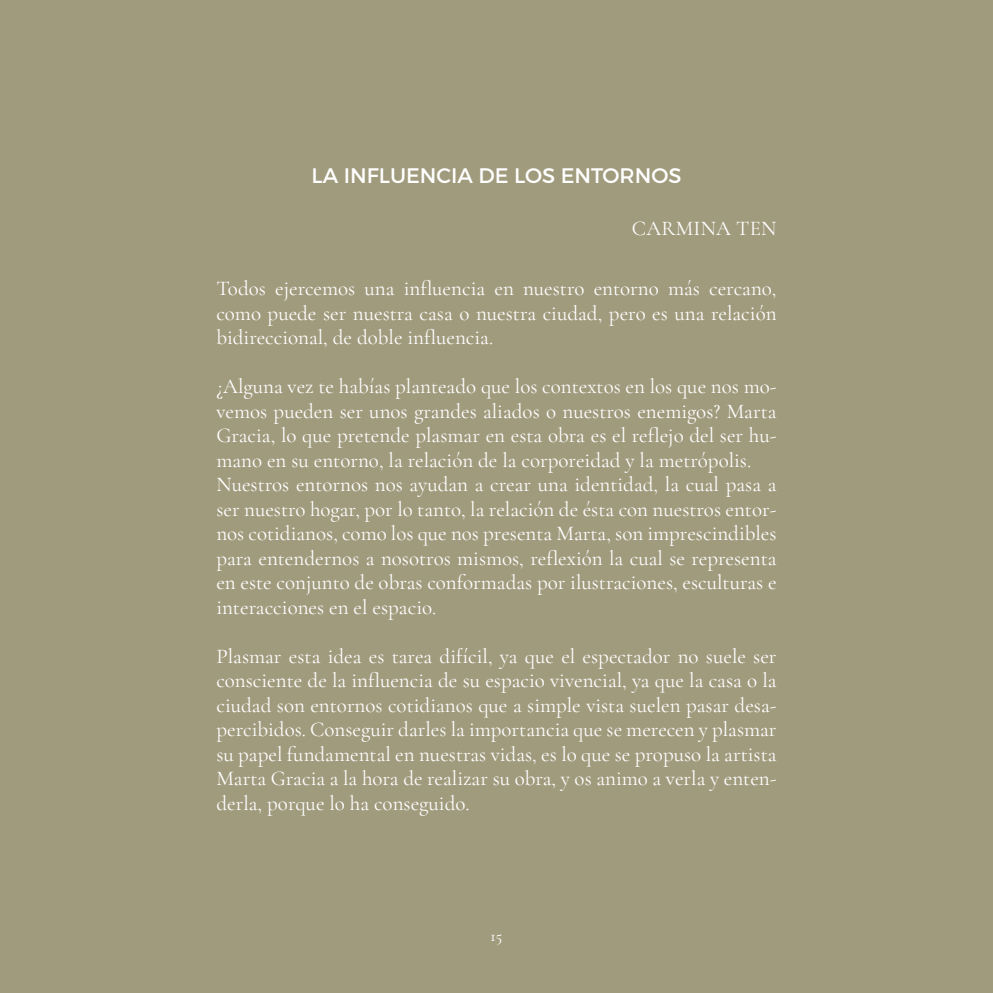
<style>
.page{position:relative;width:993px;height:993px;background:#fff}
.page>*{position:absolute;margin:0;border:0;box-sizing:border-box;transform-origin:0 0}
.t1{font:21px/24.5px "Cormorant Garamond";color:#fff;text-align:justify}
.t2{font:21px "Montserrat";color:#fff}
.t3{font:500 15.75px "Cormorant Garamond";color:#fff}
</style>
<div class="page">
<div style="left:0;top:0;width:992px;height:992px;background:#a19b7e"></div>
<p class="t2" style="left:311px;top:162px;width:371px">LA INFLUENCIA DE LOS ENTORNOS</p>
<p class="t1" style="left:631px;top:216px;width:146px">CARMINA TEN</p>
<p class="t1" style="left:216px;top:276px;width:561px">Todos ejercemos una influencia en nuestro entorno más cercano, como puede ser nuestra casa o nuestra ciudad, pero es una relación bidireccional, de doble influencia.</p>
<p class="t1" style="left:216px;top:374px;width:561px">¿Alguna vez te habías planteado que los contextos en los que nos mo&shy;vemos pueden ser unos grandes aliados o nuestros enemigos? Marta Gracia, lo que pretende plasmar en esta obra es el reflejo del ser hu&shy;mano en su entorno, la relación de la corporeidad y la metrópolis.</p>
<p class="t1" style="left:216px;top:472px;width:561px">Nuestros entornos nos ayudan a crear una identidad, la cual pasa a ser nuestro hogar, por lo tanto, la relación de ésta con nuestros entor&shy;nos cotidianos, como los que nos presenta Marta, son imprescindibles para entendernos a nosotros mismos, reflexión la cual se representa en este conjunto de obras conformadas por ilustraciones, esculturas e interacciones en el espacio.</p>
<p class="t1" style="left:216px;top:643px;width:561px">Plasmar esta idea es tarea difícil, ya que el espectador no suele ser consciente de la influencia de su espacio vivencial, ya que la casa o la ciudad son entornos cotidianos que a simple vista suelen pasar desa&shy;percibidos. Conseguir darles la importancia que se merecen y plasmar su papel fundamental en nuestras vidas, es lo que se propuso la artista Marta Gracia a la hora de realizar su obra, y os animo a verla y enten&shy;derla, porque lo ha conseguido.</p>
<p class="t3" style="left:490px;top:925px;width:13px">15</p>
</div>
